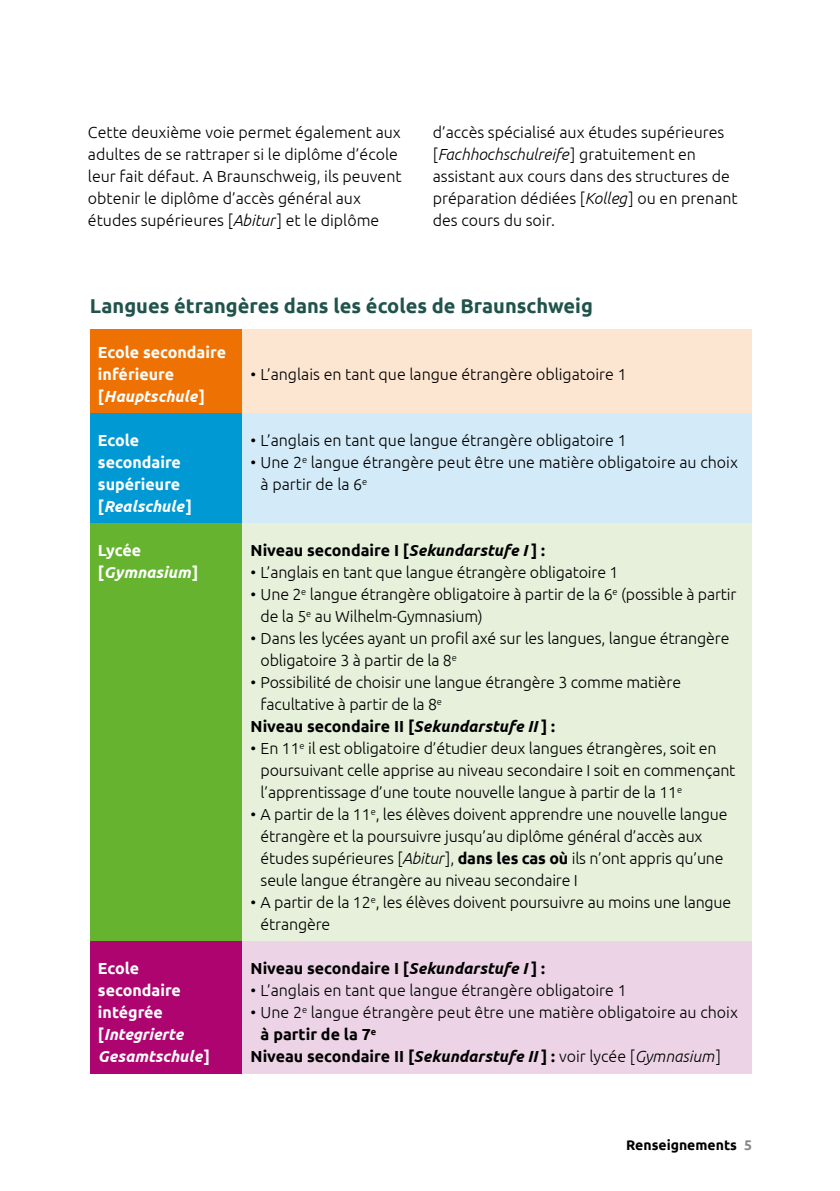
<style>
.page{position:relative;width:840px;height:1191px;background:#fff}
.page>*{position:absolute;margin:0;border:0;box-sizing:border-box;transform-origin:0 0}
.Headline_10pt{font:700 20px "Ubuntu";color:#20534b}
.Copytext{font:300 16px/22px "Ubuntu";letter-spacing:-.01em;color:#000}
.Copytext-2{font:700 16px "Ubuntu";color:#000}
.Copytext-3{font:700 16px/22px "Ubuntu";color:#fff}
.Copytext-4{font:italic 700 16px/22px "Ubuntu";color:#fff}
.t1{font:700 14px "Ubuntu";color:#000}
.s1{font-style:italic}
.s2{font-style:normal}
.s3{font-weight:700}
.s4{font-weight:300}
.s5{font-weight:300;font-style:italic}
.s6{color:#878787}
</style>
<div class="page">
<div style="left:90px;top:328px;width:152px;height:85px;background:#ee7203"></div>
<div style="left:242px;top:328px;width:509px;height:85px;background:#fde6d1"></div>
<div style="left:90px;top:413px;width:152px;height:110px;background:#0099d4"></div>
<div style="left:242px;top:413px;width:509px;height:110px;background:#d3ebf9"></div>
<div style="left:90px;top:523px;width:152px;height:418px;background:#65b32e"></div>
<div style="left:242px;top:523px;width:509px;height:418px;background:#e6f0da"></div>
<div style="left:90px;top:941px;width:152px;height:132px;background:#ad0470"></div>
<div style="left:242px;top:941px;width:509px;height:132px;background:#ecd4e6"></div>
<p class="Copytext" style="left:88px;top:121px;width:315px">Cette deuxième voie permet également aux adultes de se rattraper si le diplôme d’école leur fait défaut. A Braunschweig, ils peuvent obtenir le diplôme d’accès général aux études supérieures [<span class="s1">Abitur</span>] et le diplôme</p>
<p class="Copytext" style="left:432px;top:121px;width:306px">d’accès spécialisé aux études supérieures [<span class="s1">Fachhochschulreife</span> ] gratuitement en assistant aux cours dans des structures de préparation dédiées [<span class="s1">Kolleg</span>] ou en prenant des cours du soir.</p>
<p class="Headline_10pt" style="left:90px;top:294px;width:504px">Langues étrangères dans les écoles de Braunschweig</p>
<p class="Copytext-3" style="left:98px;top:341px;width:129px">Ecole secondaire inférieure [<span class="s1">Hauptschule</span>]</p>
<p class="Copytext" style="left:250px;top:363px;width:377px">• L’anglais en tant que langue étrangère obligatoire 1</p>
<p class="Copytext-3" style="left:98px;top:429px;width:95px">Ecole secondaire supérieure [<span class="s1">Realschule</span>]</p>
<p class="Copytext" style="left:250px;top:429px;width:377px">• L’anglais en tant que langue étrangère obligatoire 1</p>
<p class="Copytext" style="left:260px;top:451px;width:478px;text-indent:-10px">• Une 2<sup>e</sup> langue étrangère peut être une matière obligatoire au choix à partir de la 6<sup>e</sup></p>
<p class="Copytext-4" style="left:98px;top:539px;width:102px"><span class="s2">Lycée [</span>Gymnasium<span class="s2">]</span></p>
<p class="Copytext-2" style="left:250px;top:541px;width:296px">Niveau secondaire I [<span class="s1">Sekundarstufe I</span> ] :</p>
<p class="Copytext" style="left:250px;top:561px;width:369px">• L’anglais en tant que langue étrangère obligatoire 1</p>
<p class="Copytext" style="left:260px;top:583px;width:477px;text-indent:-10px">• Une 2<sup>e</sup> langue étrangère obligatoire à partir de la 6<sup>e</sup> (possible à partir de la 5<sup>e</sup> au Wilhelm-Gymnasium)</p>
<p class="Copytext" style="left:260px;top:627px;width:470px;text-indent:-10px">• Dans les lycées ayant un profil axé sur les langues, langue étrangère obligatoire 3 à partir de la 8<sup>e</sup></p>
<p class="Copytext" style="left:260px;top:671px;width:422px;text-indent:-10px">• Possibilité de choisir une langue étrangère 3 comme matière facultative à partir de la 8<sup>e</sup></p>
<p class="Copytext-2" style="left:250px;top:717px;width:306px">Niveau secondaire II [<span class="s1">Sekundarstufe II</span> ] :</p>
<p class="Copytext" style="left:260px;top:737px;width:476px;text-indent:-10px">• En 11<sup>e</sup> il est obligatoire d’étudier deux langues étrangères, soit en poursuivant celle apprise au niveau secondaire I soit en commençant l’apprentissage d’une toute nouvelle langue à partir de la 11<sup>e</sup></p>
<p class="Copytext" style="left:260px;top:803px;width:468px;text-indent:-10px">• A partir de la 11<sup>e</sup>, les élèves doivent apprendre une nouvelle langue étrangère et la poursuivre jusqu’au diplôme général d’accès aux études supérieures [<span class="s1">Abitur</span>], <span class="s3">dans les cas où</span> ils n’ont appris qu’une seule langue étrangère au niveau secondaire I</p>
<p class="Copytext" style="left:260px;top:891px;width:472px;text-indent:-10px">• A partir de la 12<sup>e</sup>, les élèves doivent poursuivre au moins une langue étrangère</p>
<p class="Copytext-3" style="left:98px;top:957px;width:114px">Ecole secondaire intégrée [<span class="s1">Integrierte<br>Gesamtschule</span>]</p>
<p class="Copytext-2" style="left:250px;top:959px;width:296px">Niveau secondaire I [<span class="s1">Sekundarstufe I</span> ] :</p>
<p class="Copytext" style="left:250px;top:979px;width:377px">• L’anglais en tant que langue étrangère obligatoire 1</p>
<p class="Copytext" style="left:260px;top:1001px;width:478px;text-indent:-10px">• Une 2<sup>e</sup> langue étrangère peut être une matière obligatoire au choix <span class="s3">à partir de la 7</span><sup>e</sup></p>
<p class="Copytext-2" style="left:250px;top:1047px;width:471px">Niveau secondaire II [<span class="s1">Sekundarstufe II</span> ] : <span class="s4">voir lycée [</span><span class="s5">Gymnasium</span><span class="s4">]</span></p>
<p class="t1" style="left:626px;top:1137px;width:127px">Renseignements <span class="s6">5</span></p>
</div>
